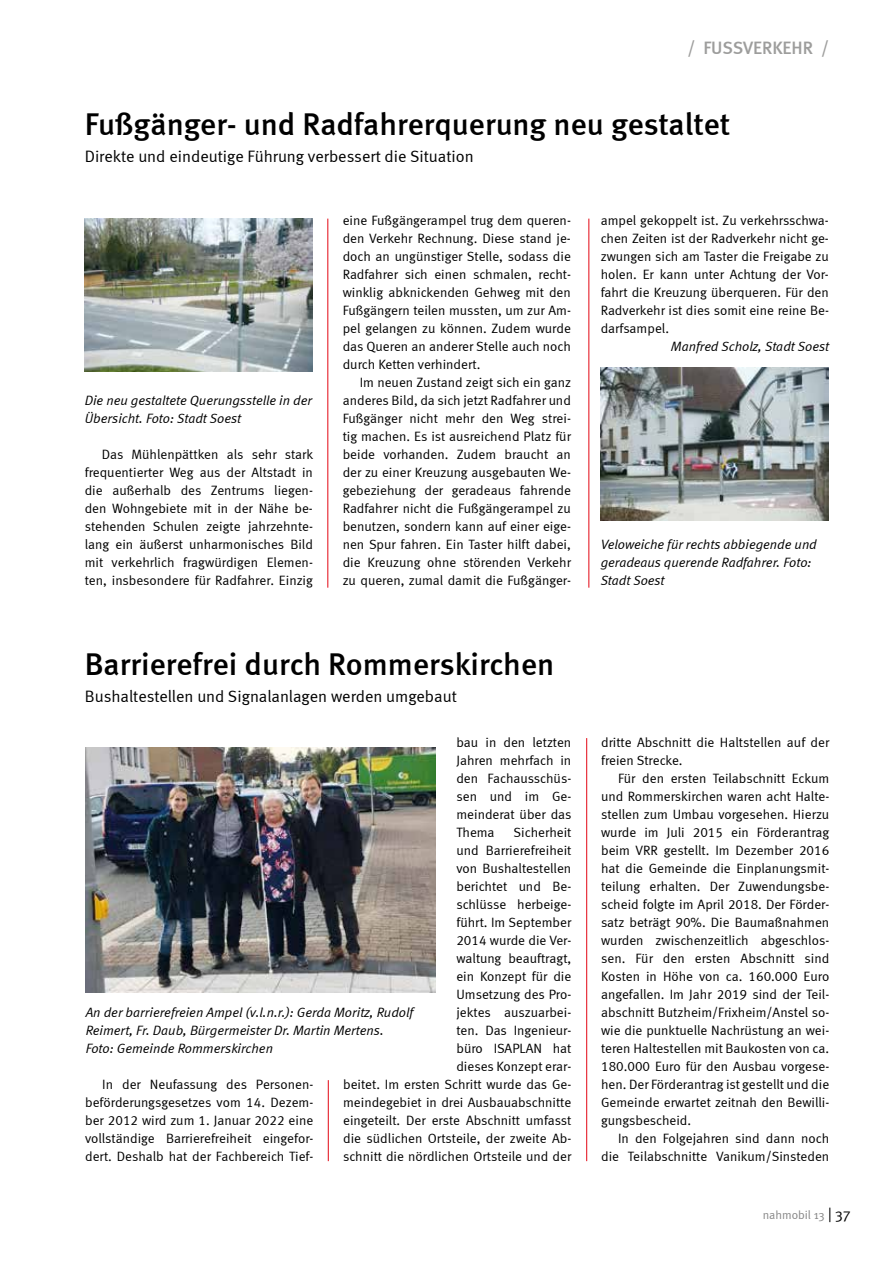
<style>
.page{position:relative;width:893px;height:1263px;background:#fff}
.page>*{position:absolute;margin:0;border:0;box-sizing:border-box;transform-origin:0 0}
.t1{font:31.5px "Meta Medium LF";color:#000}
.t2{font:500 18px "Meta";color:#9d9d9c}
.t3{font:16.5px "Meta Normal LF";color:#000}
.t4{font:13.5px/18px "Meta Normal LF";color:#000;text-align:justify}
.t5{font:italic 13.5px/18px "Meta Normal LF";color:#000}
.t6{font:12px "Meta Normal";letter-spacing:-.005em;color:#878787}
.s1{font-size:15px;color:#000}
</style>
<div class="page">
<hr style="left:328px;top:1080px;width:1px;height:81px;background:#e30613">
<hr style="left:586px;top:738px;width:1px;height:423px;background:#e30613">
<img style="left:85px;top:747px;width:350px;height:245px">
<hr style="left:328px;top:219px;width:1px;height:369px;background:#e30613">
<hr style="left:589px;top:219px;width:1px;height:369px;background:#e30613">
<img style="left:85px;top:219px;width:228px;height:153px">
<img style="left:601px;top:367px;width:228px;height:153px">
<h2 class="t2" style="left:687px;top:37px;width:143px">/ FUSSVERKEHR /</h2>
<h1 class="t1" style="left:85px;top:106px;width:647px">Fußgänger- und Radfahrerquerung neu gestaltet</h1>
<p class="t3" style="left:85px;top:147px;width:390px">Direkte und eindeutige Führung verbessert die Situation</p>
<p class="t5" style="left:85px;top:391px;width:229px">Die neu gestaltete Querungsstelle in der<br>Übersicht. Foto: Stadt Soest</p>
<p class="t4" style="left:85px;top:445px;width:230px;text-indent:17px">Das Mühlenpättken als sehr stark frequentierter Weg aus der Altstadt in die außerhalb des Zentrums liegen&shy;den Wohngebiete mit in der Nähe be&shy;stehenden Schulen zeigte jahrzehnte&shy;lang ein äußerst unharmonisches Bild mit verkehrlich fragwürdigen Elemen&shy;ten, insbesondere für Radfahrer. Einzig</p>
<p class="t4" style="left:343px;top:211px;width:230px">eine Fußgängerampel trug dem queren&shy;den Verkehr Rechnung. Diese stand je&shy;doch an ungünstiger Stelle, sodass die Radfahrer sich einen schmalen, recht&shy;winklig abknickenden Gehweg mit den Fußgängern teilen mussten, um zur Am&shy;pel gelangen zu können. Zudem wurde das Queren an anderer Stelle auch noch durch Ketten verhindert.</p>
<p class="t4" style="left:343px;top:373px;width:230px;text-indent:17px">Im neuen Zustand zeigt sich ein ganz anderes Bild, da sich jetzt Radfahrer und Fußgänger nicht mehr den Weg strei&shy;tig machen. Es ist ausreichend Platz für beide vorhanden. Zudem braucht an der zu einer Kreuzung ausgebauten We&shy;gebeziehung der geradeaus fahrende Radfahrer nicht die Fußgängerampel zu benutzen, sondern kann auf einer eige&shy;nen Spur fahren. Ein Taster hilft dabei, die Kreuzung ohne störenden Verkehr zu queren, zumal damit die Fußgänger-</p>
<h1 class="t1" style="left:85px;top:646px;width:471px">Barrierefrei durch Rommerskirchen</h1>
<p class="t3" style="left:85px;top:687px;width:373px">Bushaltestellen und Signalanlagen werden umgebaut</p>
<p class="t4" style="left:456px;top:733px;width:117px">bau in den letzten Jahren mehrfach in den Fachausschüs&shy;sen und im Ge&shy;meinderat über das Thema</p>
<p class="t4" style="left:343px;top:823px;width:230px;text-align:right">Sicherheit<br>und Barrierefreiheit<br>von Bushaltestellen<br>berichtet und Be-<br>schlüsse herbeige-<br>führt. Im September<br>2014 wurde die Ver-<br>waltung beauftragt,<br>ein Konzept für die<br>Umsetzung des Pro-<br>jektes auszuarbei-<br>ten. Das Ingenieur-<br>büro ISAPLAN hat<br>dieses Konzept erar-<br>beitet. Im ersten Schritt wurde das Ge&shy;meindegebiet in drei Ausbauabschnitte eingeteilt. Der erste Abschnitt umfasst die südlichen Ortsteile, der zweite Ab&shy;schnitt die nördlichen Ortsteile und der</p>
<p class="t5" style="left:86px;top:1003px;width:329px">An der barrierefreien Ampel (v.l.n.r.): Gerda Moritz, Rudolf<br>Reimert, Fr. Daub, Bürgermeister Dr. Martin Mertens.<br>Foto: Gemeinde Rommerskirchen</p>
<p class="t4" style="left:85px;top:1075px;width:230px;text-indent:17px">In der Neufassung des Personen&shy;beförderungsgesetzes vom 14. Dezem&shy;ber 2012 wird zum 1. Januar 2022 eine vollständige Barrierefreiheit eingefor&shy;dert. Deshalb hat der Fachbereich Tief-</p>
<p class="t4" style="left:601px;top:211px;width:230px">ampel gekoppelt ist. Zu verkehrsschwa&shy;chen Zeiten ist der Radverkehr nicht ge&shy;zwungen sich am Taster die Freigabe zu holen. Er kann unter Achtung der Vor&shy;fahrt die Kreuzung überqueren. Für den Radverkehr ist dies somit eine reine Be&shy;darfsampel.</p>
<p class="t5" style="left:671px;top:337px;width:160px">Manfred Scholz, Stadt Soest</p>
<p class="t5" style="left:601px;top:535px;width:218px">Veloweiche für rechts abbiegende und geradeaus querende Radfahrer. Foto:<br>Stadt Soest</p>
<p class="t4" style="left:601px;top:733px;width:230px">dritte Abschnitt die Haltstellen auf der freien Strecke.</p>
<p class="t4" style="left:601px;top:769px;width:230px;text-indent:17px">Für den ersten Teilabschnitt Eckum und Rommerskirchen waren acht Halte&shy;stellen zum Umbau vorgesehen. Hierzu wurde im Juli 2015 ein Förderantrag beim VRR gestellt. Im Dezember 2016 hat die Gemeinde die Einplanungsmit&shy;teilung erhalten. Der Zuwendungsbe&shy;scheid folgte im April 2018. Der Förder&shy;satz beträgt 90%. Die Baumaßnahmen wurden zwischenzeitlich abgeschlos&shy;sen. Für den ersten Abschnitt sind Kosten in Höhe von ca. 160.000 Euro angefallen. Im Jahr 2019 sind der Teil&shy;abschnitt Butzheim/Frixheim/Anstel so&shy;wie die punktuelle Nachrüstung an wei&shy;teren Haltestellen mit Baukosten von ca.<br>180.000 Euro für den Ausbau vorgese&shy;hen. Der Förderantrag ist gestellt und die Gemeinde erwartet zeitnah den Bewilli&shy;gungsbescheid.</p>
<p class="t4" style="left:601px;top:1129px;width:230px;text-align:right">In den Folgejahren sind dann noch die Teilabschnitte Vanikum/Sinsteden</p>
<p class="t6" style="left:763px;top:1208px;width:89px">nahmobil 13 <span class="s1">| 37</span></p>
</div>
